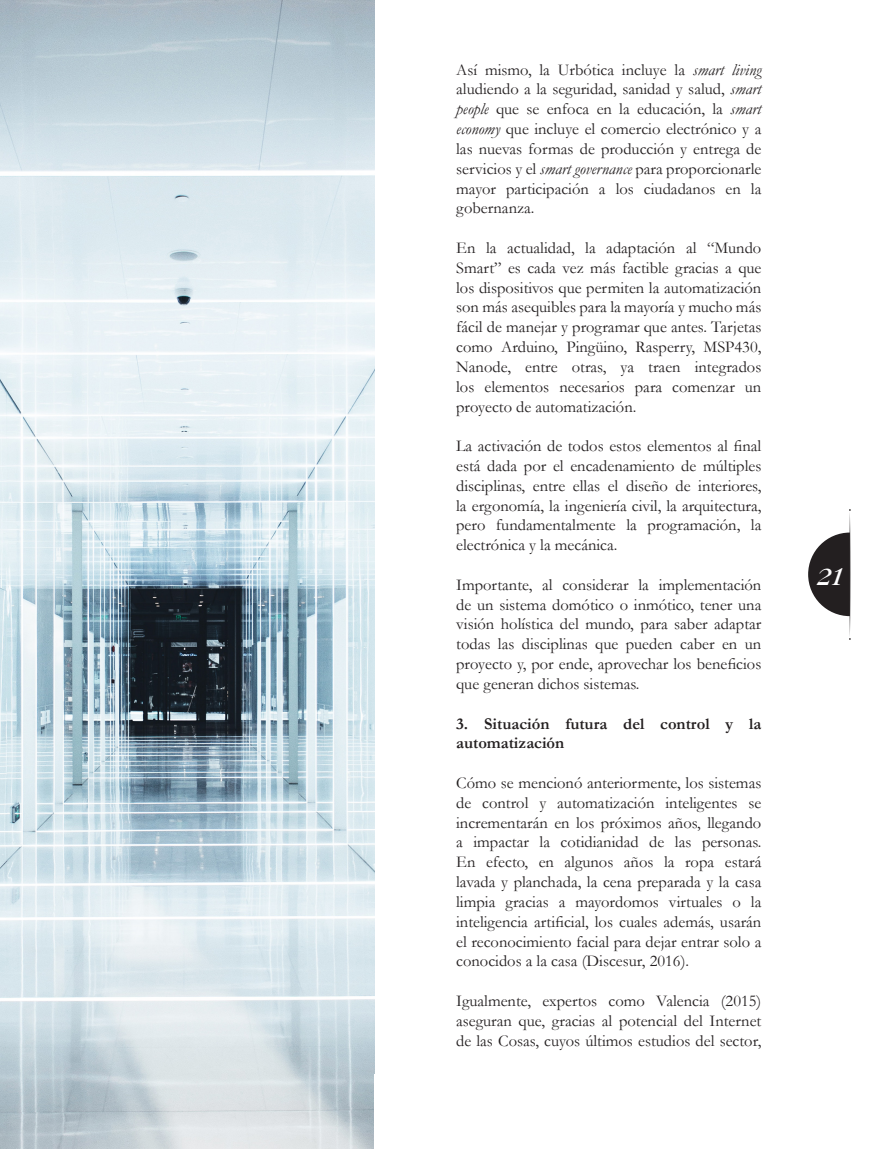
<style>
.page{position:relative;width:872px;height:1149px;background:#fff}
.page>*{position:absolute;margin:0;border:0;box-sizing:border-box;transform-origin:0 0}
.t1{font:italic 37.5px "Caslon No 540 Swa D";color:#fff}
.CT_Mercatec{font:16.5px/19.8px "Garamond";color:#231f20;text-align:justify}
.CT_Mercatec-2{font:700 16.5px/19.8px "Garamond";color:#231f20}
.s1{font-style:italic}
</style>
<div class="page">
<svg style="left:808px;top:509px;width:42px;height:130px"></svg>
<img style="left:0;top:0;width:374px;height:1148px">
<p class="CT_Mercatec" style="left:456px;top:59px;width:307px">Así mismo, la Urbótica incluye la <span class="s1">smart living </span>aludiendo a la seguridad, sanidad y salud, <span class="s1">smart people</span> que se enfoca en la educación, la <span class="s1">smart economy</span> que incluye el comercio electrónico y a las nuevas formas de producción y entrega de servicios y el <span class="s1">smart governance</span> para proporcionarle mayor participación a los ciudadanos en la gobernanza.</p>
<p class="CT_Mercatec" style="left:456px;top:237px;width:307px">En la actualidad, la adaptación al “Mundo Smart” es cada vez más factible gracias a que los dispositivos que permiten la automatización son más asequibles para la mayoría y mucho más fácil de manejar y programar que antes. Tarjetas como Arduino, Pingüino, Rasperry, MSP430, Nanode, entre otras, ya traen integrados los elementos necesarios para comenzar un proyecto de automatización.</p>
<p class="CT_Mercatec" style="left:456px;top:435px;width:307px">La activación de todos estos elementos al final está dada por el encadenamiento de múltiples disciplinas, entre ellas el diseño de interiores, la ergonomía, la ingeniería civil, la arquitectura, pero fundamentalmente la programación, la electrónica y la mecánica.</p>
<p class="CT_Mercatec" style="left:456px;top:574px;width:307px">Importante, al considerar la implementación de un sistema domótico o inmótico, tener una visión holística del mundo, para saber adaptar todas las disciplinas que pueden caber en un proyecto y, por ende, aprovechar los beneficios que generan dichos sistemas.</p>
<p class="CT_Mercatec-2" style="left:456px;top:713px;width:307px">3. Situación futura del control y la automatización</p>
<p class="CT_Mercatec" style="left:456px;top:772px;width:307px">Cómo se mencionó anteriormente, los sistemas de control y automatización inteligentes se incrementarán en los próximos años, llegando a impactar la cotidianidad de las personas.<br>En efecto, en algunos años la ropa estará lavada y planchada, la cena preparada y la casa limpia gracias a mayordomos virtuales o la inteligencia artificial, los cuales además, usarán el reconocimiento facial para dejar entrar solo a conocidos a la casa (Discesur, 2016).</p>
<p class="CT_Mercatec" style="left:456px;top:990px;width:307px">Igualmente, expertos como Valencia (2015) aseguran que, gracias al potencial del Internet de las Cosas, cuyos últimos estudios del sector,</p>
<h1 class="t1" style="left:817px;top:552px;width:27px">21</h1>
</div>
